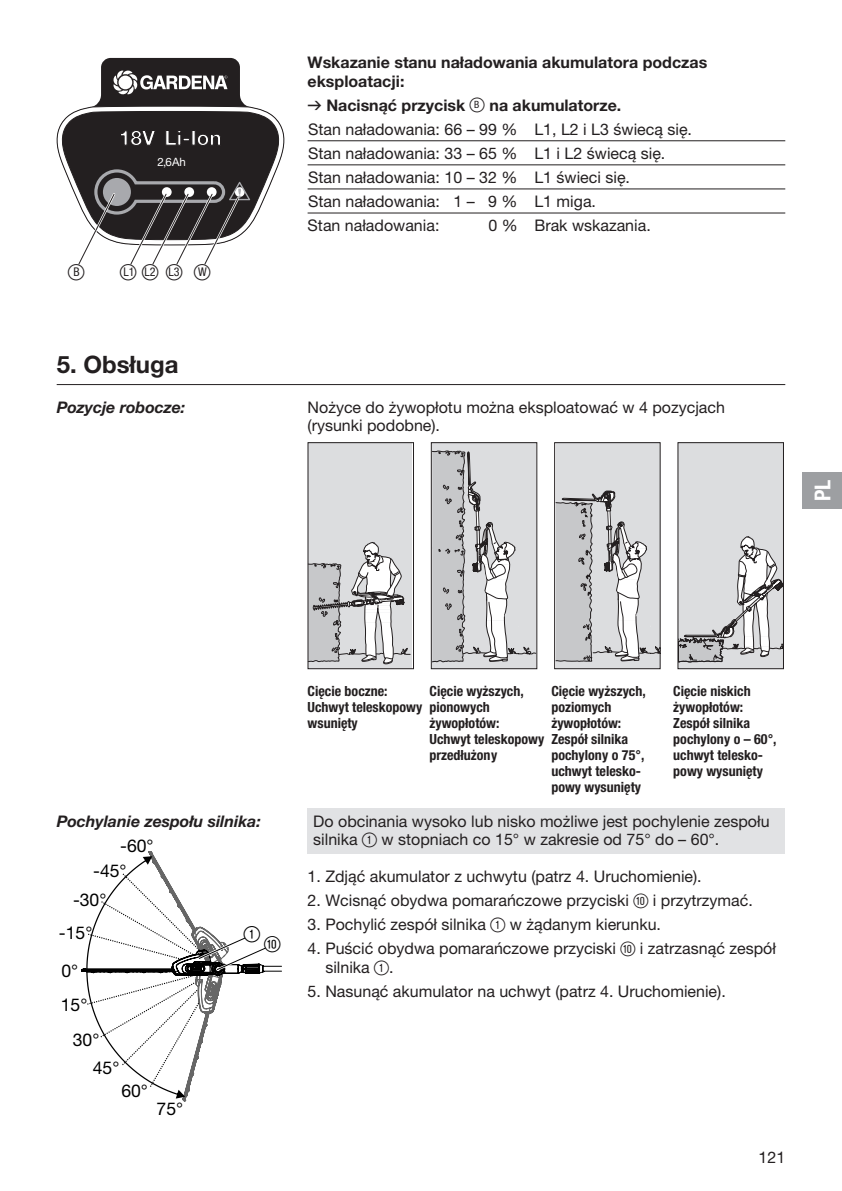
<style>
.page{position:relative;width:842px;height:1191px;background:#fff}
.page>*{position:absolute;margin:0;border:0;box-sizing:border-box;transform-origin:0 0}
.t1{font:700 24px "GARDENA Pro";color:#231f20}
.t2{font:22px "Ziffernim Kreisund Quadrat BQ";color:#231f20}
.t3{font:22px "Ziffernim Kreisund Quadrat BQ";color:#000}
.t4{font:22px "GARDENA Pro Bo Cond";color:#fff}
.t5{font:17.6px "GARDENA Pro";color:#000}
.t6{font:16px/24px "GARDENA Pro";color:#231f20}
.t7{font:700 16px/18.4px "GARDENA Pro";color:#231f20}
.t8{font:italic 700 16px "GARDENA Pro";color:#231f20}
.t9{font:14px/16px "GARDENA Pro Bo Cond";color:#231f20}
.t10{font:condensed 12px "GARDENA Pro";color:#231f20}
.t11{font:11.6px "GARDENA Pro";color:#fff}
.s1{font-family:"Ziffernim Kreisund Quadrat BQ";font-stretch:normal;font-size:22px}
.s2{font-family:"Formdruck"}
.s3{font-weight:700}
.s4{font-family:"Ziffernim Kreisund Quadrat BQ";font-size:20px}
</style>
<div class="page">
<svg style="left:94px;top:58px;width:153px;height:48px;background:#434041"></svg>
<svg style="left:113px;top:70px;width:114px;height:25px"></svg>
<svg style="left:57px;top:106px;width:227px;height:159px"></svg>
<hr style="left:308px;top:140px;width:477px;height:1px;background:#231f20">
<hr style="left:308px;top:164px;width:477px;height:1px;background:#231f20">
<hr style="left:308px;top:188px;width:477px;height:1px;background:#231f20">
<hr style="left:308px;top:213px;width:477px;height:1px;background:#231f20">
<div style="left:308px;top:808px;width:477px;height:45px;background:#e1e2e4"></div>
<hr style="left:57px;top:384px;width:728px;height:1px;background:#231f20">
<div style="left:308px;top:442px;width:104px;height:226px;background:#dcdddf"></div>
<svg style="left:310px;top:542px;width:100px;height:122px"></svg>
<div style="left:308px;top:442px;width:106px;height:227px;border:1px solid #231f20"></div>
<div style="left:432px;top:442px;width:104px;height:226px;background:#dcdddf"></div>
<svg style="left:433px;top:451px;width:102px;height:211px"></svg>
<div style="left:431px;top:442px;width:106px;height:227px;border:1px solid #231f20"></div>
<div style="left:556px;top:442px;width:103px;height:226px;background:#dcdddf"></div>
<svg style="left:556px;top:490px;width:102px;height:172px"></svg>
<div style="left:554px;top:442px;width:106px;height:227px;border:1px solid #231f20"></div>
<div style="left:678px;top:442px;width:105px;height:226px;background:#dcdddf"></div>
<svg style="left:679px;top:536px;width:103px;height:127px"></svg>
<div style="left:677px;top:442px;width:107px;height:227px;border:1px solid #231f20"></div>
<svg style="left:81px;top:851px;width:201px;height:251px"></svg>
<div style="left:802px;top:472px;width:40px;height:37px;background:#9d9fa2"></div>
<p class="t11" style="left:158px;top:155px;width:30px">2,6Ah</p>
<h2 class="t2" style="left:68px;top:259px;width:18px">ß<sup>B</sup></h2>
<p class="t10" style="left:120px;top:264px;width:92px"><span class="s1">ß</span>L1 <span class="s1">ß</span>L2 <span class="s1">ß</span>L3 <span class="s1">ß</span>W</p>
<p class="t7" style="left:308px;top:53px;width:401px">Wskazanie stanu naładowania akumulatora podczas eksploatacji:</p>
<p class="t6" style="left:308px;top:93px;width:386px"><span class="s2">v</span> <span class="s3">Nacisnąć przycisk</span> <span class="s4">ß</span><sup>B</sup> <span class="s3">na akumulatorze.<br></span>Stan naładowania: 66 – 99 % L1, L2 i L3 świecą się.<br>Stan naładowania: 33 – 65 % L1 i L2 świecą się.<br>Stan naładowania: 10 – 32 % L1 świeci się.<br>Stan naładowania: 1 – 9 % L1 miga.<br>Stan naładowania:</p>
<p class="t6" style="left:488px;top:213px;width:164px">0 % Brak wskazania.</p>
<h1 class="t1" style="left:57px;top:349px;width:123px">5. Obsługa</h1>
<p class="t8" style="left:57px;top:397px;width:130px">Pozycje robocze:</p>
<p class="t6" style="left:308px;top:397px;width:419px;line-height:18.4px">Nożyce do żywopłotu można eksploatować w 4 pozycjach (rysunki podobne).</p>
<h2 class="t4" style="left:809px;top:501px;width:23px;rotate:-90deg">PL</h2>
<p class="t8" style="left:57px;top:811px;width:206px">Pochylanie zespołu silnika:</p>
<p class="t5" style="left:120px;top:835px;width:35px">-60°</p>
<p class="t5" style="left:93px;top:860px;width:35px">-45°</p>
<p class="t5" style="left:73px;top:889px;width:35px">-30°</p>
<p class="t5" style="left:59px;top:921px;width:35px">-15°</p>
<p class="t5" style="left:62px;top:960px;width:18px">0°</p>
<p class="t5" style="left:61px;top:994px;width:28px">15°</p>
<p class="t5" style="left:73px;top:1028px;width:28px">30°</p>
<p class="t5" style="left:93px;top:1057px;width:28px">45°</p>
<p class="t5" style="left:121px;top:1080px;width:28px">60°</p>
<p class="t5" style="left:157px;top:1098px;width:28px">75°</p>
<h2 class="t3" style="left:244px;top:921px;width:18px">1</h2>
<h2 class="t3" style="left:264px;top:931px;width:18px">0</h2>
<p class="t9" style="left:308px;top:683px;width:116px">Cięcie boczne:<br>Uchwyt teleskopowy wsunięty</p>
<p class="t9" style="left:429px;top:683px;width:116px">Cięcie wyższych, pionowych żywopłotów:<br>Uchwyt teleskopowy przedłużony</p>
<p class="t9" style="left:551px;top:683px;width:96px">Cięcie wyższych, poziomych żywopłotów:<br>Zespół silnika pochylony o 75°, uchwyt telesko&shy;powy wysunięty</p>
<p class="t9" style="left:673px;top:683px;width:105px">Cięcie niskich żywopłotów:<br>Zespół silnika pochylony o – 60°, uchwyt telesko&shy;powy wysunięty</p>
<p class="t6" style="left:313px;top:811px;width:458px;line-height:18.4px">Do obcinania wysoko lub nisko możliwe jest pochylenie zespołu silnika <span class="s4">1</span> w stopniach co 15° w zakresie od 75° do – 60°.</p>
<p class="t6" style="left:308px;top:864px;width:396px">1. Zdjąć akumulator z uchwytu (patrz 4. Uruchomienie).</p>
<p class="t6" style="left:308px;top:888px;width:447px">2. Wcisnąć obydwa pomarańczowe przyciski <span class="s4">0</span> i przytrzymać.</p>
<p class="t6" style="left:308px;top:912px;width:355px">3. Pochylić zespół silnika <span class="s4">1</span> w żądanym kierunku.</p>
<p class="t6" style="left:325px;top:939px;width:452px;line-height:18.4px;text-indent:-18px">4. Puścić obydwa pomarańczowe przyciski <span class="s4">0</span> i zatrzasnąć zespół silnika <span class="s4">1</span>.</p>
<p class="t6" style="left:308px;top:978px;width:420px">5. Nasunąć akumulator na uchwyt (patrz 4. Uruchomienie).</p>
<p class="t6" style="left:759px;top:1144px;width:28px">121</p>
</div>
